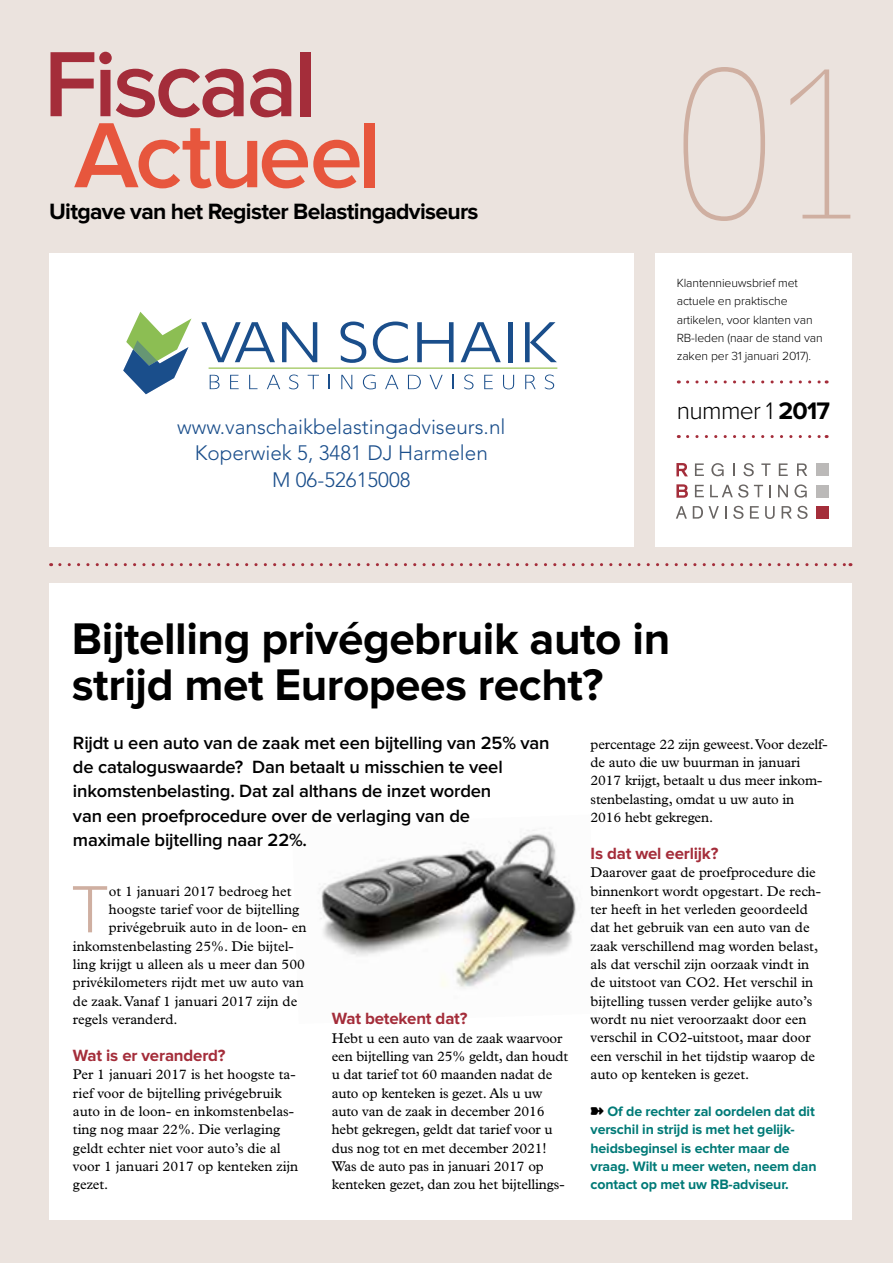
<style>
.page{position:relative;width:893px;height:1263px;background:#ebe3de}
.page>*{position:absolute;margin:0;border:0;box-sizing:border-box;transform-origin:0 0}
.t1{font:100 208.05px "Glypha LT Std";color:#cfafa1}
.t2{font:600 96px "Proxima Nova";letter-spacing:-.04em;color:#a42d3a}
.t3{font:600 96px "Proxima Nova";letter-spacing:-.035em;color:#e7563d}
.t4{font:300 69.15px "Proxima Nova";color:#cfafa1}
.t5{font:700 45.9px/45.9px "Proxima Nova";letter-spacing:-.01em;color:#000}
.t6{font:300 24.75px "Proxima Nova";letter-spacing:-.03em;color:#000}
.t7{font:700 22.95px "Proxima Nova";letter-spacing:-.03em;color:#000}
.t8{font:300 20.7px/26.8px "Avenir";color:#1a4e8b;text-align:center}
.t9{font:600 18.3px/24.5px "Proxima Nova";letter-spacing:-.01em;color:#000}
.t10{font:700 16.8px "Proxima Nova";letter-spacing:-.01em;color:#a42d3a}
.t11{font:14.1px/18.3px "Plantin Std";color:#000}
.t12{font:700 14.1px/18.3px "Proxima Nova";letter-spacing:-.01em;color:#007a77}
.t13{font:300 12.3px/18.3px "Proxima Nova";letter-spacing:-.01em;color:#000}
.s1{font-weight:700}
</style>
<div class="page">
<div style="left:49px;top:253px;width:585px;height:294px;background:#fff"></div>
<div style="left:655px;top:253px;width:196px;height:294px;background:#fff"></div>
<svg style="left:676px;top:463px;width:12px;height:13px"></svg>
<svg style="left:695px;top:463px;width:9px;height:13px"></svg>
<svg style="left:711px;top:463px;width:13px;height:13px"></svg>
<svg style="left:733px;top:463px;width:2px;height:13px"></svg>
<svg style="left:743px;top:463px;width:11px;height:13px"></svg>
<svg style="left:761px;top:463px;width:10px;height:13px"></svg>
<svg style="left:779px;top:463px;width:9px;height:13px"></svg>
<svg style="left:797px;top:463px;width:10px;height:13px"></svg>
<svg style="left:676px;top:484px;width:12px;height:14px"></svg>
<svg style="left:695px;top:485px;width:9px;height:12px"></svg>
<svg style="left:710px;top:484px;width:38px;height:14px"></svg>
<svg style="left:754px;top:485px;width:9px;height:12px"></svg>
<svg style="left:769px;top:485px;width:2px;height:12px"></svg>
<svg style="left:778px;top:485px;width:10px;height:12px"></svg>
<svg style="left:794px;top:484px;width:13px;height:14px"></svg>
<svg style="left:676px;top:506px;width:11px;height:13px"></svg>
<svg style="left:693px;top:506px;width:26px;height:13px"></svg>
<svg style="left:725px;top:506px;width:2px;height:13px"></svg>
<svg style="left:733px;top:506px;width:10px;height:13px"></svg>
<svg style="left:750px;top:506px;width:9px;height:13px"></svg>
<svg style="left:765px;top:506px;width:10px;height:13px"></svg>
<svg style="left:782px;top:506px;width:26px;height:13px"></svg>
<div style="left:816px;top:506px;width:12px;height:13px;background:#a42d3a"></div>
<div style="left:816px;top:485px;width:12px;height:12px;background:#bbb9b8"></div>
<div style="left:816px;top:463px;width:12px;height:13px;background:#bbb9b8"></div>
<div style="left:49px;top:583px;width:802px;height:637px;background:#fff"></div>
<img style="left:319px;top:830px;width:259px;height:158px">
<svg style="left:60px;top:563px;width:791px;height:3px"></svg>
<svg style="left:687px;top:435px;width:140px;height:3px"></svg>
<svg style="left:687px;top:380px;width:140px;height:3px"></svg>
<svg style="left:201px;top:322px;width:74px;height:40px"></svg>
<svg style="left:282px;top:322px;width:35px;height:40px"></svg>
<svg style="left:340px;top:321px;width:26px;height:42px"></svg>
<svg style="left:373px;top:321px;width:35px;height:42px"></svg>
<svg style="left:417px;top:322px;width:37px;height:40px"></svg>
<svg style="left:461px;top:322px;width:40px;height:40px"></svg>
<hr style="left:508px;top:322px;width:4px;height:40px;background:#1a4e8b">
<svg style="left:525px;top:322px;width:32px;height:40px"></svg>
<svg style="left:210px;top:375px;width:10px;height:14px"></svg>
<svg style="left:230px;top:375px;width:9px;height:14px"></svg>
<svg style="left:249px;top:375px;width:8px;height:14px"></svg>
<svg style="left:267px;top:375px;width:13px;height:14px"></svg>
<svg style="left:289px;top:374px;width:9px;height:15px"></svg>
<svg style="left:308px;top:375px;width:11px;height:14px"></svg>
<svg style="left:329px;top:375px;width:1px;height:14px"></svg>
<svg style="left:341px;top:375px;width:11px;height:14px"></svg>
<svg style="left:363px;top:374px;width:13px;height:15px"></svg>
<svg style="left:385px;top:375px;width:13px;height:14px"></svg>
<svg style="left:408px;top:375px;width:13px;height:14px"></svg>
<svg style="left:430px;top:375px;width:13px;height:14px"></svg>
<svg style="left:452px;top:375px;width:1px;height:14px"></svg>
<svg style="left:464px;top:374px;width:9px;height:15px"></svg>
<svg style="left:484px;top:375px;width:9px;height:14px"></svg>
<svg style="left:503px;top:375px;width:11px;height:14px"></svg>
<svg style="left:525px;top:375px;width:11px;height:14px"></svg>
<svg style="left:545px;top:374px;width:9px;height:15px"></svg>
<svg style="left:123px;top:312px;width:68px;height:82px"></svg>
<hr style="left:209px;top:367px;width:348px;height:2px;background:#9ec65b">
<h2 class="t2" style="left:44px;top:40px;width:275px">Fiscaal</h2>
<h2 class="t3" style="left:74px;top:111px;width:309px">Actueel</h2>
<h3 class="t7" style="left:49px;top:201px;width:431px">Uitgave van het Register Belastingadviseurs</h3>
<h3 class="t8" style="left:177px;top:413px;width:330px">www.vanschaikbelastingadviseurs.nl<br>Koperwiek 5, 3481 DJ Harmelen<br>M 06-52615008</h3>
<h1 class="t1" style="left:672px;top:24px;width:201px">01</h1>
<p class="t13" style="left:677px;top:274px;width:147px">Klantennieuwsbrief met actuele en praktische artikelen, voor klanten van<br>RB-leden (naar de stand van zaken per 31 januari 2017).</p>
<h3 class="t6" style="left:677px;top:399px;width:155px">nummer 1 <span class="s1">2017</span></h3>
<h3 class="t5" style="left:72px;top:618px;width:600px">Bijtelling privégebruik auto in strijd met Europees recht?</h3>
<p class="t9" style="left:73px;top:731px;width:478px">Rijdt u een auto van de zaak met een bijtelling van 25% van de cataloguswaarde? Dan betaalt u misschien te veel inkomstenbelasting. Dat zal althans de inzet worden<br>van een proefprocedure over de verlaging van de maximale bijtelling naar 22%.</p>
<h3 class="t4" style="left:71px;top:878px;width:41px">T</h3>
<p class="t11" style="left:109px;top:882px;width:184px">ot 1 januari 2017 bedroeg het</p>
<p class="t11" style="left:109px;top:900px;width:192px">hoogste tarief voor de bijtelling</p>
<p class="t11" style="left:109px;top:918px;width:199px">privégebruik auto in de loon- en</p>
<p class="t11" style="left:73px;top:937px;width:222px">inkomstenbelasting 25%. Die bijtel-</p>
<p class="t11" style="left:73px;top:955px;width:233px">ling krijgt u alleen als u meer dan 500</p>
<p class="t11" style="left:73px;top:973px;width:232px">privékilometers rijdt met uw auto van</p>
<p class="t11" style="left:73px;top:992px;width:226px">de zaak. Vanaf 1 januari 2017 zijn de</p>
<p class="t11" style="left:73px;top:1010px;width:106px">regels veranderd.</p>
<p class="t10" style="left:73px;top:1047px;width:154px">Wat is er veranderd?</p>
<p class="t11" style="left:73px;top:1065px;width:227px">Per 1 januari 2017 is het hoogste ta&shy;rief voor de bijtelling privégebruik auto in de loon- en inkomstenbelas&shy;ting nog maar 22%. Die verlaging geldt echter niet voor auto’s die al voor 1 januari 2017 op kenteken zijn gezet.</p>
<p class="t10" style="left:332px;top:1011px;width:137px">Wat betekent dat?</p>
<p class="t11" style="left:332px;top:1029px;width:238px">Hebt u een auto van de zaak waarvoor een bijtelling van 25% geldt, dan houdt u dat tarief tot 60 maanden nadat de auto op kenteken is gezet. Als u uw auto van de zaak in december 2016 hebt gekregen, geldt dat tarief voor u dus nog tot en met december 2021!<br>Was de auto pas in januari 2017 op kenteken gezet, dan zou het bijtellings-</p>
<p class="t11" style="left:591px;top:735px;width:239px">percentage 22 zijn geweest. Voor dezelf&shy;de auto die uw buurman in januari<br>2017 krijgt, betaalt u dus meer inkom&shy;stenbelasting, omdat u uw auto in<br>2016 hebt gekregen.</p>
<p class="t10" style="left:591px;top:846px;width:129px">Is dat wel eerlijk?</p>
<p class="t11" style="left:591px;top:863px;width:232px">Daarover gaat de proefprocedure die binnenkort wordt opgestart. De rech&shy;ter heeft in het verleden geoordeeld dat het gebruik van een auto van de zaak verschillend mag worden belast, als dat verschil zijn oorzaak vindt in de uitstoot van CO2. Het verschil in bijtelling tussen verder gelijke auto’s wordt nu niet veroorzaakt door een verschil in CO2-uitstoot, maar door een verschil in het tijdstip waarop de auto op kenteken is gezet.</p>
<p class="t12" style="left:591px;top:1103px;width:227px;text-indent:17px">Of de rechter zal oordelen dat dit verschil in strijd is met het gelijk&shy;heidsbeginsel is echter maar de vraag. Wilt u meer weten, neem dan contact op met uw RB-adviseur.</p>
</div>
